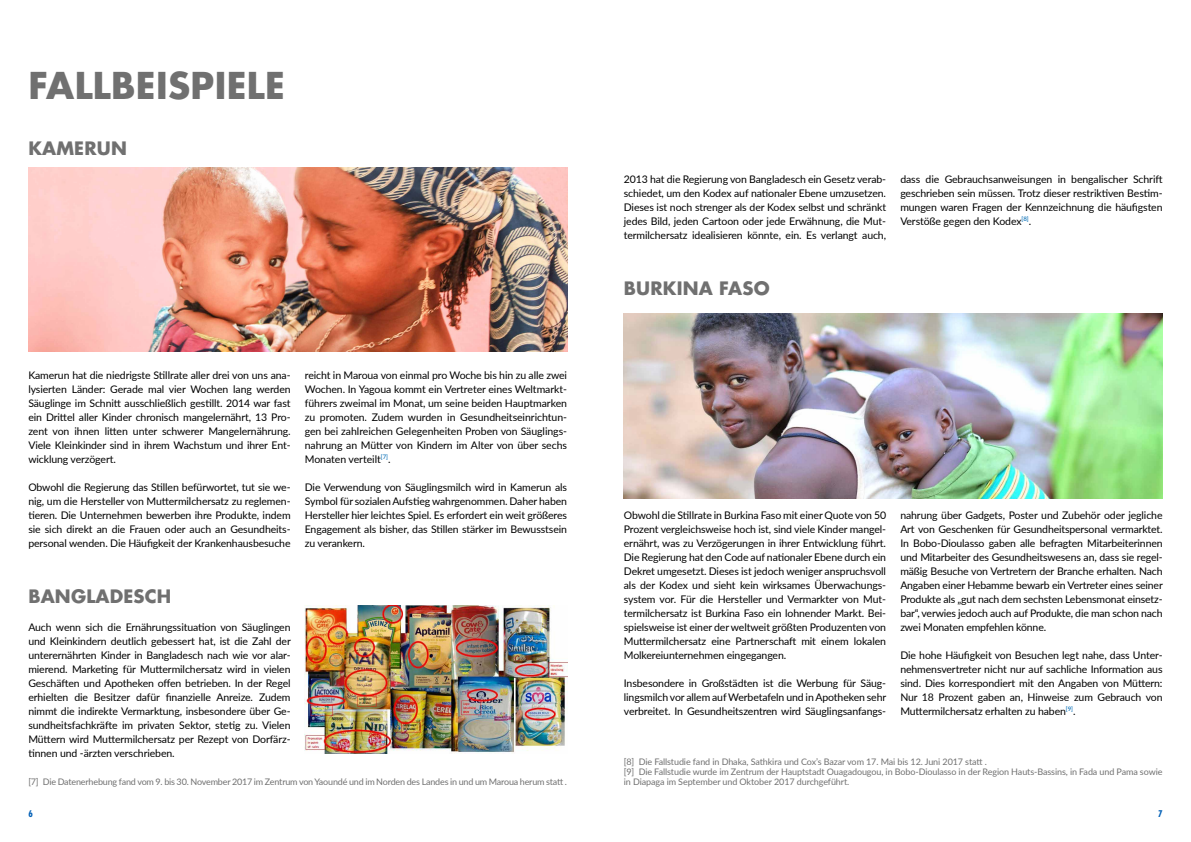
<style>
.page{position:relative;width:1191px;height:842px;background:#fff}
.page>*{position:absolute;margin:0;border:0;box-sizing:border-box;transform-origin:0 0}
.t1{font:700 36px "Futura LT";letter-spacing:.01em;color:#707070}
.t2{font:700 18px "Futura LT";letter-spacing:.01em;color:#707070}
.t3{font:10.5px/14px "Lato";letter-spacing:-.01em;color:#000;text-align:justify}
.t4{font:9px/10px "Lato";letter-spacing:-.01em;color:#707070}
.t5{font:700 condensed 9px "Futura LT";color:#005fb6}
</style>
<div class="page">
<img style="left:28px;top:167px;width:539px;height:184px">
<img style="left:624px;top:314px;width:538px;height:184px">
<img style="left:305px;top:606px;width:262px;height:147px">
<h1 class="t1" style="left:28px;top:61px;width:258px">FALLBEISPIELE</h1>
<h2 class="t2" style="left:28px;top:136px;width:100px">KAMERUN</h2>
<p class="t3" style="left:28px;top:367px;width:264px">Kamerun hat die niedrigste Stillrate aller drei von uns ana&shy;lysierten Länder: Gerade mal vier Wochen lang werden Säuglinge im Schnitt ausschließlich gestillt. 2014 war fast ein Drittel aller Kinder chronisch mangelernährt, 13 Pro&shy;zent von ihnen litten unter schwerer Mangelernährung.<br>Viele Kleinkinder sind in ihrem Wachstum und ihrer Ent&shy;wicklung verzögert.</p>
<p class="t3" style="left:28px;top:479px;width:264px">Obwohl die Regierung das Stillen befürwortet, tut sie we&shy;nig, um die Hersteller von Muttermilchersatz zu reglemen&shy;tieren. Die Unternehmen bewerben ihre Produkte, indem sie sich direkt an die Frauen oder auch an Gesundheits&shy;personal wenden. Die Häufigkeit der Krankenhausbesuche</p>
<p class="t3" style="left:305px;top:367px;width:264px">reicht in Maroua von einmal pro Woche bis hin zu alle zwei Wochen. In Yagoua kommt ein Vertreter eines Weltmarkt&shy;führers zweimal im Monat, um seine beiden Hauptmarken zu promoten. Zudem wurden in Gesundheitseinrichtun&shy;gen bei zahlreichen Gelegenheiten Proben von Säuglings&shy;nahrung an Mütter von Kindern im Alter von über sechs Monaten verteilt<sup>[7]</sup>.</p>
<p class="t3" style="left:305px;top:479px;width:264px">Die Verwendung von Säuglingsmilch wird in Kamerun als Symbol für sozialen Aufstieg wahrgenommen. Daher haben Hersteller hier leichtes Spiel. Es erfordert ein weit größeres Engagement als bisher, das Stillen stärker im Bewusstsein zu verankern.</p>
<h2 class="t2" style="left:28px;top:584px;width:144px">BANGLADESCH</h2>
<p class="t3" style="left:28px;top:619px;width:264px">Auch wenn sich die Ernährungssituation von Säuglingen und Kleinkindern deutlich gebessert hat, ist die Zahl der unterernährten Kinder in Bangladesch nach wie vor alar&shy;mierend. Marketing für Muttermilchersatz wird in vielen Geschäften und Apotheken offen betrieben. In der Regel erhielten die Besitzer dafür finanzielle Anreize. Zudem nimmt die indirekte Vermarktung, insbesondere über Ge&shy;sundheitsfachkräfte im privaten Sektor, stetig zu. Vielen Müttern wird Muttermilchersatz per Rezept von Dorfärz&shy;tinnen und -ärzten verschrieben.</p>
<p class="t4" style="left:28px;top:777px;width:540px">[7] Die Datenerhebung fand vom 9. bis 30. November 2017 im Zentrum von Yaoundé und im Norden des Landes in und um Maroua herum statt .</p>
<p class="t3" style="left:624px;top:171px;width:264px">2013 hat die Regierung von Bangladesch ein Gesetz verab&shy;schiedet, um den Kodex auf nationaler Ebene umzusetzen.<br>Dieses ist noch strenger als der Kodex selbst und schränkt jedes Bild, jeden Cartoon oder jede Erwähnung, die Mut&shy;termilchersatz idealisieren könnte, ein. Es verlangt auch,</p>
<p class="t3" style="left:900px;top:171px;width:264px">dass die Gebrauchsanweisungen in bengalischer Schrift geschrieben sein müssen. Trotz dieser restriktiven Bestim&shy;mungen waren Fragen der Kennzeichnung die häufigsten Verstöße gegen den Kodex<sup>[8]</sup>.</p>
<h2 class="t2" style="left:624px;top:276px;width:147px">BURKINA FASO</h2>
<p class="t3" style="left:624px;top:507px;width:264px">Obwohl die Stillrate in Burkina Faso mit einer Quote von 50<br>Prozent vergleichsweise hoch ist, sind viele Kinder mangel&shy;ernährt, was zu Verzögerungen in ihrer Entwicklung führt.<br>Die Regierung hat den Code auf nationaler Ebene durch ein Dekret umgesetzt. Dieses ist jedoch weniger anspruchsvoll als der Kodex und sieht kein wirksames Überwachungs&shy;system vor. Für die Hersteller und Vermarkter von Mut&shy;termilchersatz ist Burkina Faso ein lohnender Markt. Bei&shy;spielsweise ist einer der weltweit größten Produzenten von Muttermilchersatz eine Partnerschaft mit einem lokalen Molkereiunternehmen eingegangen.</p>
<p class="t3" style="left:624px;top:675px;width:264px">Insbesondere in Großstädten ist die Werbung für Säug&shy;lingsmilch vor allem auf Werbetafeln und in Apotheken sehr verbreitet. In Gesundheitszentren wird Säuglingsanfangs-</p>
<p class="t3" style="left:900px;top:507px;width:264px">nahrung über Gadgets, Poster und Zubehör oder jegliche Art von Geschenken für Gesundheitspersonal vermarktet.<br>In Bobo-Dioulasso gaben alle befragten Mitarbeiterinnen und Mitarbeiter des Gesundheitswesens an, dass sie regel&shy;mäßig Besuche von Vertretern der Branche erhalten. Nach Angaben einer Hebamme bewarb ein Vertreter eines seiner Produkte als „gut nach dem sechsten Lebensmonat einsetz&shy;bar“, verwies jedoch auch auf Produkte, die man schon nach zwei Monaten empfehlen könne.</p>
<p class="t3" style="left:900px;top:647px;width:264px">Die hohe Häufigkeit von Besuchen legt nahe, dass Unter&shy;nehmensvertreter nicht nur auf sachliche Information aus sind. Dies korrespondiert mit den Angaben von Müttern:<br>Nur 18 Prozent gaben an, Hinweise zum Gebrauch von Muttermilchersatz erhalten zu haben<sup>[9]</sup>.</p>
<p class="t4" style="left:624px;top:757px;width:540px">[8] Die Fallstudie fand in Dhaka, Sathkira und Cox’s Bazar vom 17. Mai bis 12. Juni 2017 statt .<br>[9] Die Fallstudie wurde im Zentrum der Hauptstadt Ouagadougou, in Bobo-Dioulasso in der Region Hauts-Bassins, in Fada und Pama sowie in Diapaga im September und Oktober 2017 durchgeführt.</p>
<p class="t5" style="left:28px;top:808px;width:6px">6</p>
<p class="t5" style="left:1158px;top:808px;width:6px">7</p>
</div>
